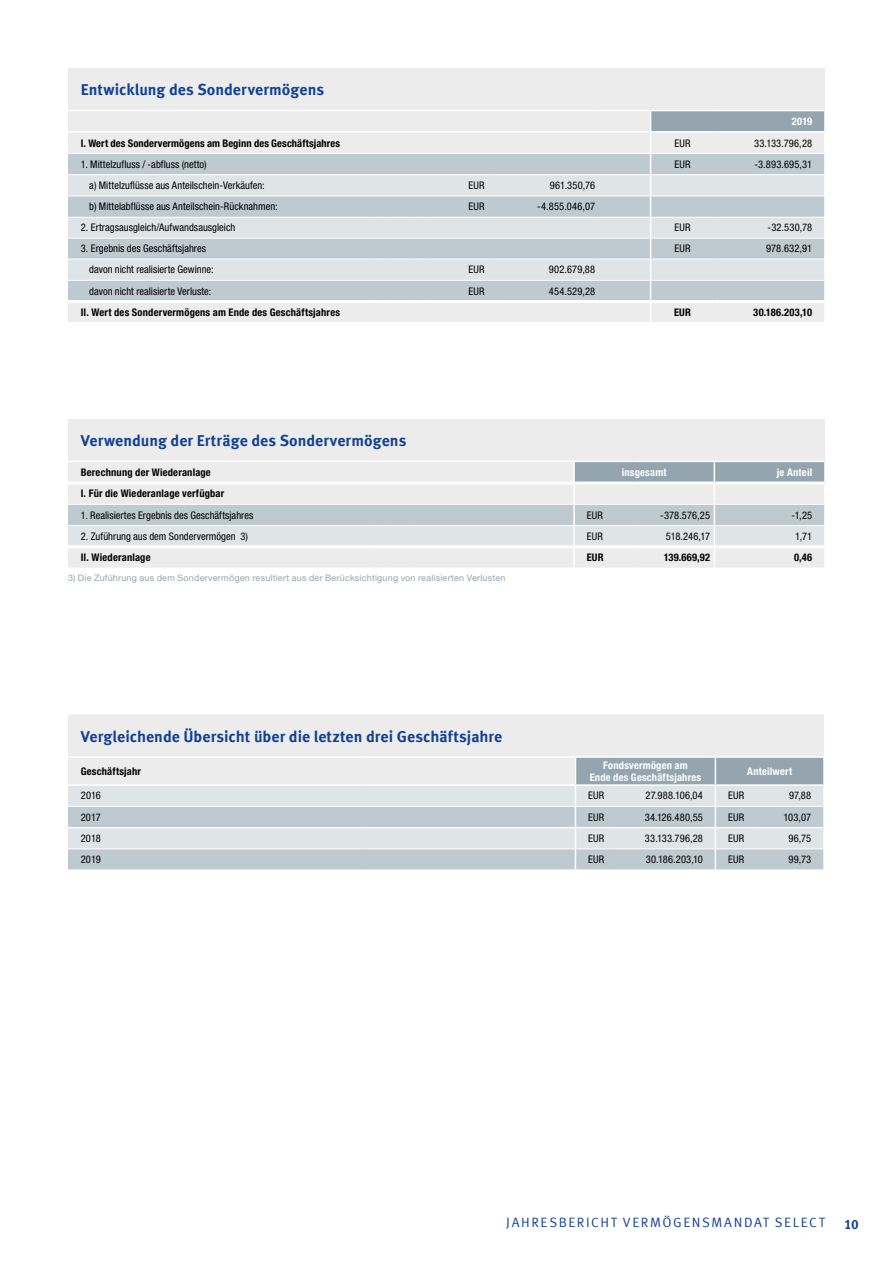
<style>
.page{position:relative;width:893px;height:1263px;background:#fff}
.page>*{position:absolute;margin:0;border:0;box-sizing:border-box;transform-origin:0 0}
.t1{font:700 15.75px "Meta Offc Pro";color:#134094}
.t2{font:13.5px "Meta Offc Pro Norm";letter-spacing:.115em;color:#134094}
.t3{font:700 13.5px "Meta Offc Pro";color:#134094}
.t4{font:condensed 10.5px "Helvetica Neue LTW1 G";letter-spacing:.005em;color:#000}
.t5{font:700 condensed 10.5px "Helvetica Neue LTW1 G";letter-spacing:.02em;color:#000}
.t6{font:700 condensed 10.5px/11.7px "Helvetica Neue LTW1 G";letter-spacing:.02em;color:#fff;text-align:center}
.t7{font:9px "Helvetica Neue LTW1 G";letter-spacing:.025em;color:#94a5b0}
</style>
<div class="page">
<div style="left:68px;top:68px;width:757px;height:42px;background:#ececed"></div>
<svg style="left:68px;top:110px;width:757px;height:212px;background:#d6dbdf"></svg>
<hr style="left:68px;top:300px;width:306px;height:3px;background:#fff">
<hr style="left:374px;top:300px;width:17px;height:3px;background:#fff">
<hr style="left:391px;top:300px;width:17px;height:3px;background:#fff">
<hr style="left:408px;top:300px;width:17px;height:3px;background:#fff">
<hr style="left:425px;top:300px;width:64px;height:3px;background:#fff">
<hr style="left:489px;top:300px;width:111px;height:3px;background:#fff">
<hr style="left:600px;top:300px;width:51px;height:3px;background:#fff">
<hr style="left:651px;top:300px;width:63px;height:3px;background:#fff">
<hr style="left:714px;top:300px;width:110px;height:3px;background:#fff">
<div style="left:68px;top:419px;width:757px;height:42px;background:#ececed"></div>
<svg style="left:68px;top:461px;width:757px;height:107px;background:#dde1e4"></svg>
<div style="left:68px;top:715px;width:756px;height:69px;background:#ececed"></div>
<div style="left:68px;top:786px;width:507px;height:20px;background:#dfe4e7"></div>
<svg style="left:68px;top:807px;width:507px;height:62px;background:#cad2d8"></svg>
<hr style="left:68px;top:848px;width:293px;height:1px;background:#fff">
<hr style="left:361px;top:848px;width:214px;height:1px;background:#fff">
<hr style="left:68px;top:756px;width:293px;height:2px;background:#fff">
<hr style="left:361px;top:756px;width:214px;height:2px;background:#fff">
<hr style="left:68px;top:827px;width:293px;height:1px;background:#fff">
<hr style="left:361px;top:827px;width:214px;height:1px;background:#fff">
<svg style="left:575px;top:756px;width:249px;height:114px;background:#c5ced4"></svg>
<h1 class="t1" style="left:81px;top:78px;width:245px">Entwicklung des Sondervermögens</h1>
<p class="t6" style="left:792px;top:115px;width:22px">2019</p>
<p class="t5" style="left:81px;top:137px;width:261px">I. Wert des Sondervermögens am Beginn des Geschäftsjahres</p>
<p class="t4" style="left:674px;top:137px;width:18px">EUR</p>
<p class="t4" style="left:754px;top:137px;width:60px">33.133.796,28</p>
<p class="t4" style="left:81px;top:158px;width:127px">1. Mittelzufluss / -abfluss (netto)</p>
<p class="t4" style="left:674px;top:158px;width:18px">EUR</p>
<p class="t4" style="left:754px;top:158px;width:59px">-3.893.695,31</p>
<p class="t4" style="left:89px;top:179px;width:177px">a) Mittelzuflüsse aus Anteilschein-Verkäufen:</p>
<p class="t4" style="left:469px;top:179px;width:18px">EUR</p>
<p class="t4" style="left:550px;top:179px;width:47px">961.350,76</p>
<p class="t4" style="left:89px;top:200px;width:190px">b) Mittelabflüsse aus Anteilschein-Rücknahmen:</p>
<p class="t4" style="left:469px;top:200px;width:18px">EUR</p>
<p class="t4" style="left:537px;top:200px;width:60px">-4.855.046,07</p>
<p class="t4" style="left:81px;top:222px;width:156px">2. Ertragsausgleich/Aufwandsausgleich</p>
<p class="t4" style="left:674px;top:222px;width:18px">EUR</p>
<p class="t4" style="left:768px;top:222px;width:46px">-32.530,78</p>
<p class="t4" style="left:81px;top:242px;width:127px">3. Ergebnis des Geschäftsjahres</p>
<p class="t4" style="left:674px;top:242px;width:18px">EUR</p>
<p class="t4" style="left:766px;top:242px;width:48px">978.632,91</p>
<p class="t4" style="left:89px;top:263px;width:126px">davon nicht realisierte Gewinne:</p>
<p class="t4" style="left:469px;top:263px;width:18px">EUR</p>
<p class="t4" style="left:549px;top:263px;width:48px">902.679,88</p>
<p class="t4" style="left:89px;top:285px;width:124px">davon nicht realisierte Verluste:</p>
<p class="t4" style="left:469px;top:285px;width:18px">EUR</p>
<p class="t4" style="left:549px;top:285px;width:48px">454.529,28</p>
<p class="t5" style="left:81px;top:306px;width:261px">II. Wert des Sondervermögens am Ende des Geschäftsjahres</p>
<p class="t5" style="left:674px;top:306px;width:18px">EUR</p>
<p class="t5" style="left:753px;top:306px;width:60px">30.186.203,10</p>
<h1 class="t1" style="left:81px;top:428px;width:327px">Verwendung der Erträge des Sondervermögens</h1>
<p class="t5" style="left:81px;top:466px;width:132px">Berechnung der Wiederanlage</p>
<p class="t6" style="left:622px;top:467px;width:46px">insgesamt</p>
<p class="t6" style="left:777px;top:467px;width:37px">je Anteil</p>
<p class="t5" style="left:81px;top:487px;width:145px">I. Für die Wiederanlage verfügbar</p>
<p class="t4" style="left:81px;top:509px;width:174px">1. Realisiertes Ergebnis des Geschäftsjahres</p>
<p class="t4" style="left:587px;top:509px;width:18px">EUR</p>
<p class="t4" style="left:660px;top:509px;width:51px">-378.576,25</p>
<p class="t4" style="left:792px;top:509px;width:22px">-1,25</p>
<p class="t4" style="left:81px;top:530px;width:169px">2. Zuführung aus dem Sondervermögen 3)</p>
<p class="t4" style="left:587px;top:530px;width:18px">EUR</p>
<p class="t4" style="left:666px;top:530px;width:46px">518.246,17</p>
<p class="t4" style="left:795px;top:530px;width:19px">1,71</p>
<p class="t5" style="left:81px;top:551px;width:71px">II. Wiederanlage</p>
<p class="t5" style="left:587px;top:551px;width:18px">EUR</p>
<p class="t5" style="left:664px;top:551px;width:48px">139.669,92</p>
<p class="t5" style="left:794px;top:551px;width:20px">0,46</p>
<p class="t7" style="left:68px;top:572px;width:439px">3) Die Zuführung aus dem Sondervermögen resultiert aus der Berücksichtigung von realisierten Verlusten</p>
<h1 class="t1" style="left:81px;top:724px;width:423px">Vergleichende Übersicht über die letzten drei Geschäftsjahre</h1>
<p class="t5" style="left:81px;top:765px;width:62px">Geschäftsjahr</p>
<p class="t6" style="left:590px;top:760px;width:113px">Fondsvermögen am<br>Ende des Geschäftsjahres</p>
<p class="t6" style="left:747px;top:765px;width:46px">Anteilwert</p>
<p class="t4" style="left:81px;top:789px;width:22px">2016</p>
<p class="t4" style="left:588px;top:789px;width:18px">EUR</p>
<p class="t4" style="left:645px;top:789px;width:59px">27.988.106,04</p>
<p class="t4" style="left:728px;top:789px;width:18px">EUR</p>
<p class="t4" style="left:789px;top:789px;width:24px">97,88</p>
<p class="t4" style="left:81px;top:811px;width:21px">2017</p>
<p class="t4" style="left:588px;top:811px;width:18px">EUR</p>
<p class="t4" style="left:645px;top:811px;width:60px">34.126.480,55</p>
<p class="t4" style="left:728px;top:811px;width:18px">EUR</p>
<p class="t4" style="left:784px;top:811px;width:29px">103,07</p>
<p class="t4" style="left:81px;top:832px;width:21px">2018</p>
<p class="t4" style="left:588px;top:832px;width:18px">EUR</p>
<p class="t4" style="left:645px;top:832px;width:60px">33.133.796,28</p>
<p class="t4" style="left:728px;top:832px;width:18px">EUR</p>
<p class="t4" style="left:788px;top:832px;width:24px">96,75</p>
<p class="t4" style="left:81px;top:853px;width:21px">2019</p>
<p class="t4" style="left:588px;top:853px;width:18px">EUR</p>
<p class="t4" style="left:646px;top:853px;width:59px">30.186.203,10</p>
<p class="t4" style="left:728px;top:853px;width:18px">EUR</p>
<p class="t4" style="left:788px;top:853px;width:24px">99,73</p>
<p class="t2" style="left:506px;top:1211px;width:304px">JAHRESBERICHT VERMÖGENSMANDAT SELECT</p>
<p class="t3" style="left:844px;top:1214px;width:16px">10</p>
</div>
